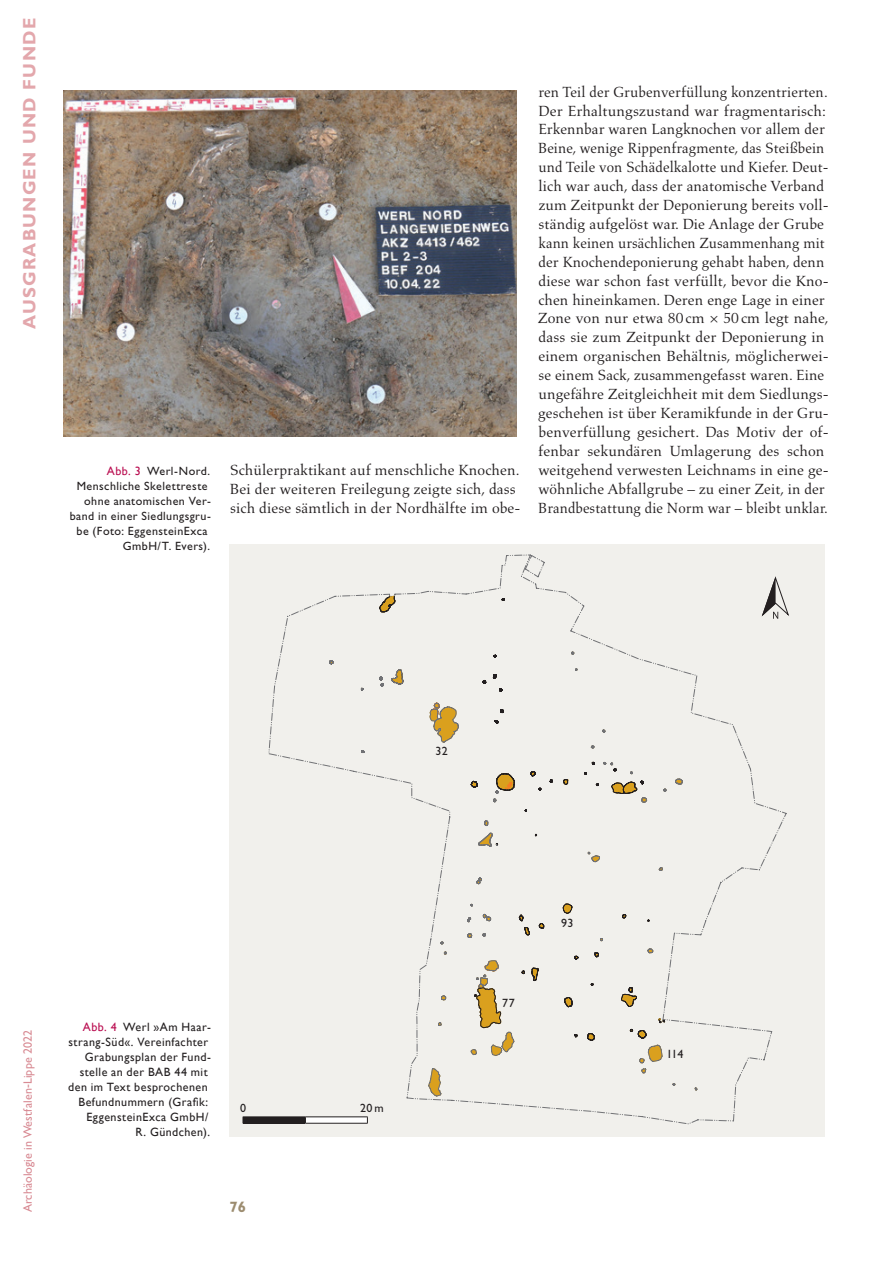
<style>
.page{position:relative;width:893px;height:1263px;background:#fff}
.page>*{position:absolute;margin:0;border:0;box-sizing:border-box;transform-origin:0 0}
.t1{font:700 18px "Gill Sans Std";letter-spacing:.07em;color:#e3a7ac}
._2_1_Fließtext_Ausgr{font:15px/18.9px "Aldus LT Std";letter-spacing:.005em;color:#231f20}
.t2{font:700 15px "Gill Sans Std";color:#9c8c6f}
.BU_linksbündig_8_10{font:12px/15px "Gill Sans";letter-spacing:.04em;color:#231f20;text-align:right}
.BU_linksbündig_8_10-2{font:12px/15px "Gill Sans Std";letter-spacing:.04em;color:#231f20;text-align:right}
.t3{font:12px "Gill Sans";letter-spacing:.01em;color:#d88a93}
.Nummerierung_im_Bild{font:12px "Gill Sans Std";letter-spacing:.01em;color:#231f20}
.Maßbalken_Zahl_8pt{font:12px "Gill Sans Std";color:#231f20}
.s1{font-family:"Gill Sans";color:#ba0e51}
.s2{color:#ba0e51}
</style>
<div class="page">
<div style="left:230px;top:544px;width:595px;height:592px;background:#f1f0ec"></div>
<svg style="left:268px;top:554px;width:276px;height:416px"></svg>
<svg style="left:545px;top:589px;width:242px;height:472px"></svg>
<svg style="left:406px;top:970px;width:342px;height:155px"></svg>
<svg style="left:329px;top:596px;width:354px;height:274px"></svg>
<svg style="left:428px;top:877px;width:269px;height:219px"></svg>
<img style="left:64px;top:90px;width:453px;height:347px">
<div style="left:243px;top:1117px;width:62px;height:6px;background:#231f20"></div>
<div style="left:305px;top:1117px;width:62px;height:6px;background:#fff"></div>
<hr style="left:243px;top:1116px;width:62px;height:1px;background:#231f20">
<hr style="left:305px;top:1116px;width:63px;height:1px;background:#231f20">
<hr style="left:243px;top:1123px;width:62px;height:1px;background:#231f20">
<hr style="left:305px;top:1123px;width:63px;height:1px;background:#231f20">
<svg style="left:761px;top:576px;width:28px;height:43px"></svg>
<p class="t1" style="left:19px;top:329px;width:312px;rotate:-90deg">AUSGRABUNGEN UND FUNDE</p>
<p class="BU_linksbündig_8_10-2" style="left:70px;top:463px;width:143px"><span class="s1">Abb. 3</span> Werl-Nord.<br>Menschliche Skelettreste ohne anatomischen Ver&shy;band in einer Siedlungsgru&shy;be (Foto: EggensteinExca<br>GmbH/T. Evers).</p>
<p class="_2_1_Fließtext_Ausgr" style="left:230px;top:460px;width:292px">Schülerpraktikant auf menschliche Knochen.<br>Bei der weiteren Freilegung zeigte sich, dass sich diese sämtlich in der Nordhälfte im obe-</p>
<p class="_2_1_Fließtext_Ausgr" style="left:538px;top:82px;width:292px">ren Teil der Grubenverfüllung konzentrierten.<br>Der Erhaltungszustand war fragmentarisch:<br>Erkennbar waren Langknochen vor allem der Beine, wenige Rippenfragmente, das Steißbein und Teile von Schädelkalotte und Kiefer. Deut&shy;lich war auch, dass der anatomische Verband zum Zeitpunkt der Deponierung bereits voll&shy;ständig aufgelöst war. Die Anlage der Grube kann keinen ursächlichen Zusammenhang mit der Knochendeponierung gehabt haben, denn diese war schon fast verfüllt, bevor die Kno&shy;chen hineinkamen. Deren enge Lage in einer Zone von nur etwa 80 cm × 50 cm legt nahe, dass sie zum Zeitpunkt der Deponierung in einem organischen Behältnis, möglicherwei&shy;se einem Sack, zusammengefasst waren. Eine ungefähre Zeitgleichheit mit dem Siedlungs&shy;geschehen ist über Keramikfunde in der Gru&shy;benverfüllung gesichert. Das Motiv der of&shy;fenbar sekundären Umlagerung des schon weitgehend verwesten Leichnams in eine ge&shy;wöhnliche Abfallgrube – zu einer Zeit, in der Brandbestattung die Norm war – bleibt unklar.</p>
<p class="Nummerierung_im_Bild" style="left:436px;top:744px;width:14px">32</p>
<p class="t3" style="left:21px;top:1212px;width:184px;rotate:-90deg">Archäologie in Westfalen-Lippe 2022</p>
<p class="BU_linksbündig_8_10" style="left:68px;top:1019px;width:144px"><span class="s2">Abb. 4</span> Werl »Am Haar&shy;strang-Süd«. Vereinfachter<br>Grabungsplan der Fund&shy;stelle an der BAB 44 mit den im Text besprochenen<br>Befundnummern (Grafik:<br>EggensteinExca GmbH/</p>
<p class="BU_linksbündig_8_10" style="left:135px;top:1124px;width:76px">R. Gündchen).</p>
<p class="Maßbalken_Zahl_8pt" style="left:240px;top:1101px;width:7px">0</p>
<p class="Maßbalken_Zahl_8pt" style="left:360px;top:1101px;width:25px">20m</p>
<p class="t2" style="left:230px;top:1198px;width:18px">76</p>
<p class="Nummerierung_im_Bild" style="left:502px;top:996px;width:14px">77</p>
<p class="Nummerierung_im_Bild" style="left:561px;top:916px;width:14px">93</p>
<p class="Nummerierung_im_Bild" style="left:666px;top:1047px;width:18px">114</p>
</div>
